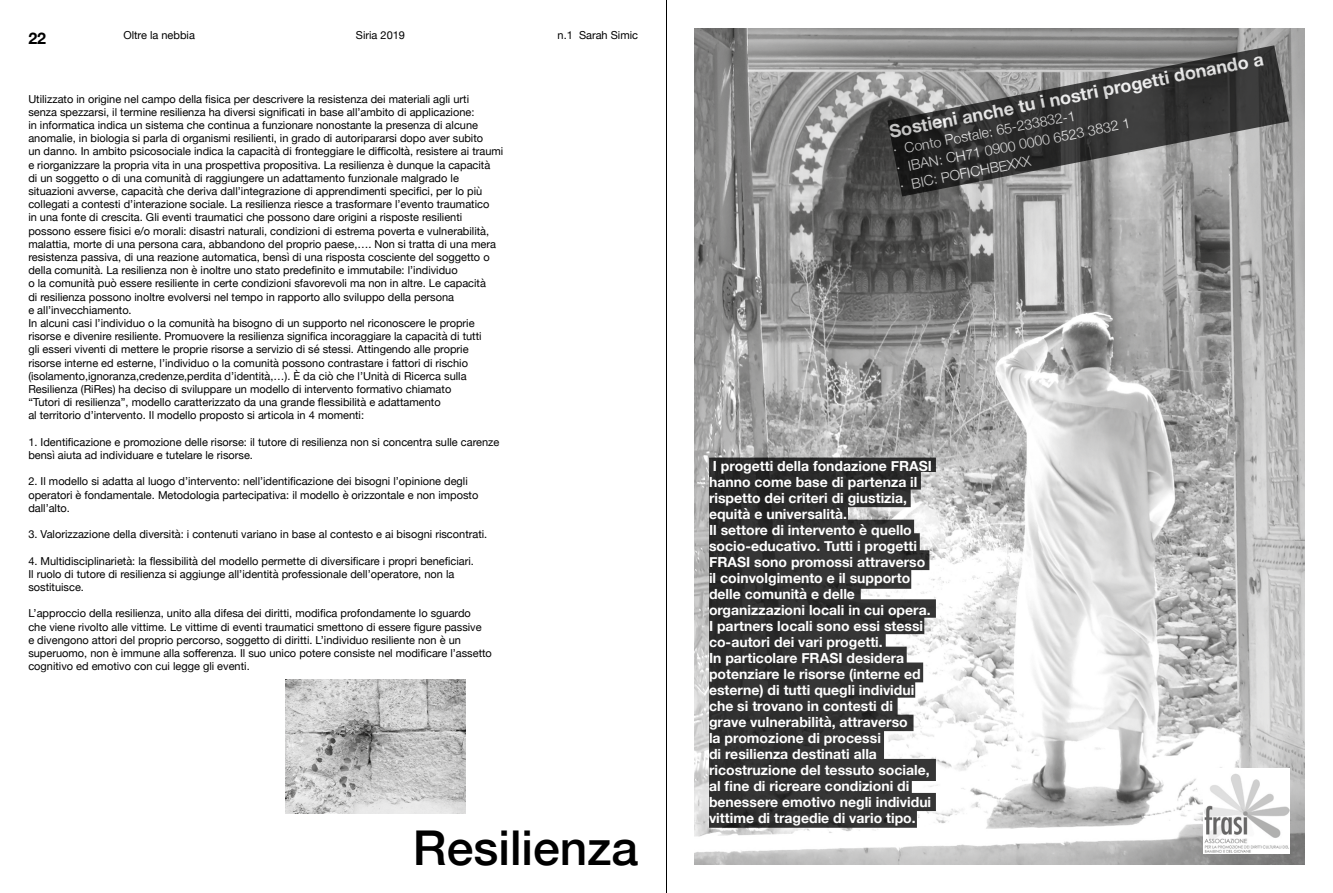
<style>
.page{position:relative;width:1333px;height:893px;background:#fff}
.page>*{position:absolute;margin:0;border:0;box-sizing:border-box;transform-origin:0 0}
.t1{font:500 48px "Helvetica Neue";color:#000}
.t2{font:700 18px "Helvetica Neue";color:#fff}
.t3{font:700 16px "Helvetica Neue";color:#000}
.t4{font:700 14px/16px "Helvetica Neue";color:#fff}
.t5{font:300 14px/18px "Helvetica Neue";color:#fff}
.t6{font:11px/13.2px "Helvetica Neue";color:#000}
</style>
<div class="page">
<hr style="left:666px;top:0;width:1px;height:893px;background:#000">
<img style="left:285px;top:679px;width:180px;height:135px">
<img style="left:694px;top:29px;width:610px;height:836px">
<svg style="left:709px;top:458px;width:226px;height:370px;fill:#333"></svg>
<svg style="left:887px;top:45px;width:401px;height:151px"></svg>
<img style="left:1203px;top:768px;width:85px;height:85px">
<h3 class="t3" style="left:28px;top:26px;width:19px">22</h3>
<p class="t6" style="left:123px;top:29px;width:73px">Oltre la nebbia</p>
<p class="t6" style="left:356px;top:29px;width:51px">Siria 2019</p>
<p class="t6" style="left:557px;top:29px;width:82px">n.1 Sarah Simic</p>
<p class="t6" style="left:28px;top:93px;width:476px">Utilizzato in origine nel campo della fisica per descrivere la resistenza dei materiali agli urti<br>senza spezzarsi, il termine resilienza ha diversi significati in base all’ambito di applicazione:<br>in informatica indica un sistema che continua a funzionare nonostante la presenza di alcune anomalie, in biologia si parla di organismi resilienti, in grado di autoripararsi dopo aver subito<br>un danno. In ambito psicosociale indica la capacità di fronteggiare le difficoltà, resistere ai traumi e riorganizzare la propria vita in una prospettiva propositiva. La resilienza è dunque la capacità<br>di un soggetto o di una comunità di raggiungere un adattamento funzionale malgrado le situazioni avverse, capacità che deriva dall’integrazione di apprendimenti specifici, per lo più collegati a contesti d’interazione sociale. La resilienza riesce a trasformare l’evento traumatico<br>in una fonte di crescita. Gli eventi traumatici che possono dare origini a risposte resilienti possono essere fisici e/o morali: disastri naturali, condizioni di estrema poverta e vulnerabilità, malattia, morte di una persona cara, abbandono del proprio paese,…. Non si tratta di una mera resistenza passiva, di una reazione automatica, bensì di una risposta cosciente del soggetto o della comunità. La resilienza non è inoltre uno stato predefinito e immutabile: l’individuo<br>o la comunità può essere resiliente in certe condizioni sfavorevoli ma non in altre. Le capacità<br>di resilienza possono inoltre evolversi nel tempo in rapporto allo sviluppo della persona<br>e all’invecchiamento.<br>In alcuni casi l’individuo o la comunità ha bisogno di un supporto nel riconoscere le proprie risorse e divenire resiliente. Promuovere la resilienza significa incoraggiare la capacità di tutti<br>gli esseri viventi di mettere le proprie risorse a servizio di sé stessi. Attingendo alle proprie risorse interne ed esterne, l’individuo o la comunità possono contrastare i fattori di rischio (isolamento,ignoranza,credenze,perdita d’identità,…). È da ciò che l’Unità di Ricerca sulla Resilienza (RiRes) ha deciso di sviluppare un modello di intervento formativo chiamato<br>“Tutori di resilienza”, modello caratterizzato da una grande flessibilità e adattamento<br>al territorio d’intervento. Il modello proposto si articola in 4 momenti:</p>
<p class="t6" style="left:28px;top:436px;width:472px">1. Identificazione e promozione delle risorse: il tutore di resilienza non si concentra sulle carenze bensì aiuta ad individuare e tutelare le risorse.</p>
<p class="t6" style="left:28px;top:476px;width:451px">2. Il modello si adatta al luogo d’intervento: nell’identificazione dei bisogni l’opinione degli operatori è fondamentale. Metodologia partecipativa: il modello è orizzontale e non imposto dall’alto.</p>
<p class="t6" style="left:28px;top:528px;width:460px">3. Valorizzazione della diversità: i contenuti variano in base al contesto e ai bisogni riscontrati.</p>
<p class="t6" style="left:28px;top:555px;width:447px">4. Multidisciplinarietà: la flessibilità del modello permette di diversificare i propri beneficiari.<br>Il ruolo di tutore di resilienza si aggiunge all’identità professionale dell’operatore, non la sostituisce.</p>
<p class="t6" style="left:28px;top:608px;width:465px">L’approccio della resilienza, unito alla difesa dei diritti, modifica profondamente lo sguardo<br>che viene rivolto alle vittime. Le vittime di eventi traumatici smettono di essere figure passive<br>e divengono attori del proprio percorso, soggetto di diritti. L’individuo resiliente non è un superuomo, non è immune alla sofferenza. Il suo unico potere consiste nel modificare l’assetto cognitivo ed emotivo con cui legge gli eventi.</p>
<h1 class="t1" style="left:413px;top:809px;width:227px">Resilienza</h1>
<h2 class="t2" style="left:886px;top:118px;width:382px;rotate:-11deg">Sostieni anche tu i nostri progetti donando a</h2>
<p class="t5" style="left:891px;top:141px;width:239px;rotate:-11deg">· Conto Postale: 65-233832-1<br>· IBAN: CH71 0900 0000 6523 3832 1 · BIC: POFICHBEXXX</p>
<p class="t4" style="left:709px;top:459px;width:224px">I progetti della fondazione FRASI hanno come base di partenza il rispetto dei criteri di giustizia, equità e universalità.<br>Il settore di intervento è quello socio-educativo. Tutti i progetti<br>FRASI sono promossi attraverso il coinvolgimento e il supporto delle comunità e delle organizzazioni locali in cui opera.<br>I partners locali sono essi stessi co-autori dei vari progetti.<br>In particolare FRASI desidera potenziare le risorse (interne ed esterne) di tutti quegli individui che si trovano in contesti di grave vulnerabilità, attraverso<br>la promozione di processi<br>di resilienza destinati alla ricostruzione del tessuto sociale, al fine di ricreare condizioni di benessere emotivo negli individui vittime di tragedie di vario tipo.</p>
</div>
